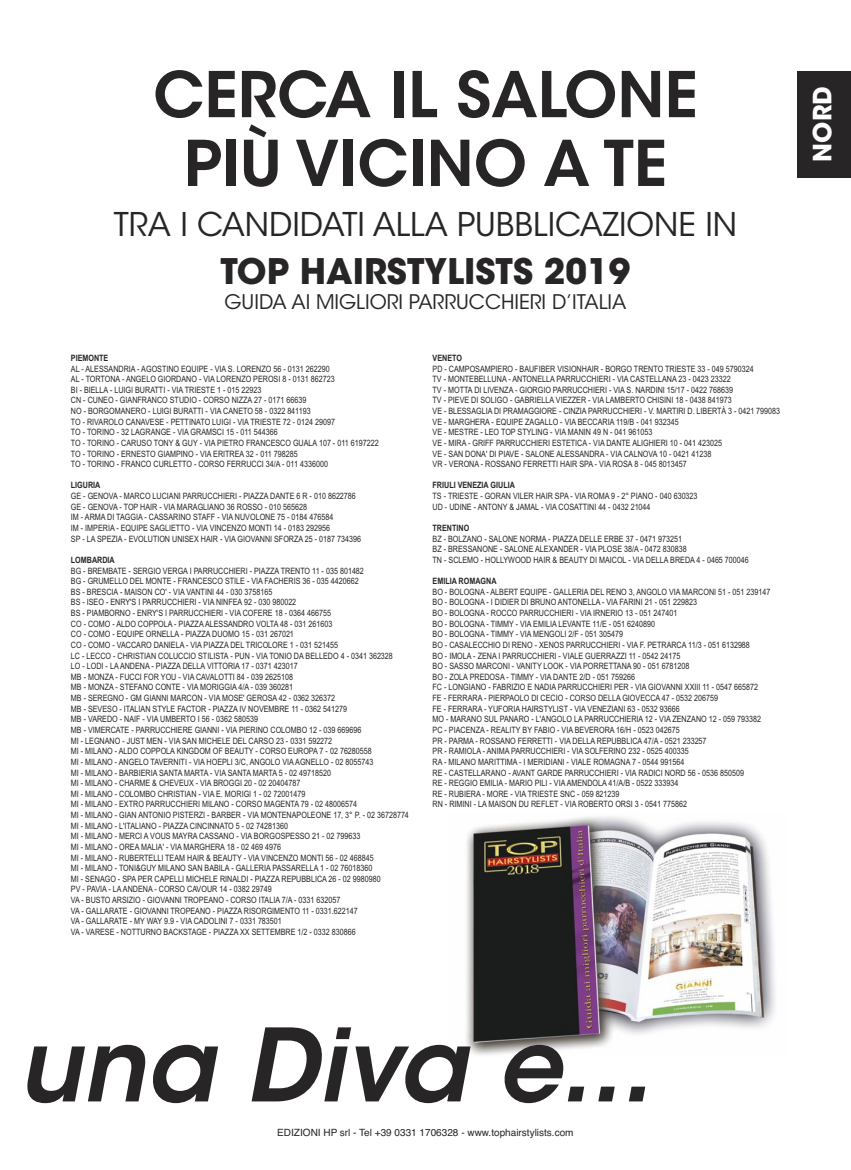
<style>
.page{position:relative;width:851px;height:1170px;background:#fff}
.page>*{position:absolute;margin:0;border:0;box-sizing:border-box;transform-origin:0 0}
.t1{font:italic 600 100px "ITC Avant Garde Std";color:#272526}
.t2{font:600 62.5px/68.8px "ITC Avant Garde Std";color:#272526;text-align:center}
.t3{font:700 35px "ITC Avant Garde Std";color:#272526}
.t4{font:32.5px "ITC Avant Garde Std";color:#272526}
.t5{font:700 25px "ITC Avant Garde Std";color:#fff}
.t6{font:20px "ITC Avant Garde Std";color:#272526}
.t7{font:10px "Helvetica";color:#272526}
.t8{font:8.75px/10.6px "Arial Narrow";color:#272526}
.t9{font:700 8.75px "Arial Narrow";color:#272526}
</style>
<div class="page">
<div style="left:797px;top:71px;width:53px;height:106px;background:#272526"></div>
<img style="left:466px;top:816px;width:309px;height:239px">
<h2 class="t2" style="left:153px;top:61px;width:546px">CERCA IL SALONE<br>PIÙ VICINO A TE</h2>
<h3 class="t4" style="left:114px;top:206px;width:624px">TRA I CANDIDATI ALLA PUBBLICAZIONE IN</h3>
<h3 class="t3" style="left:220px;top:251px;width:411px">TOP HAIRSTYLISTS 2019</h3>
<h3 class="t6" style="left:224px;top:290px;width:403px">GUIDA AI MIGLIORI PARRUCCHIERI D’ITALIA</h3>
<p class="t9" style="left:71px;top:353px;width:39px">PIEMONTE</p>
<p class="t8" style="left:71px;top:363px;width:309px">AL - ALESSANDRIA - AGOSTINO EQUIPE - VIA S. LORENZO 56 - 0131 262290<br>AL - TORTONA - ANGELO GIORDANO - VIA LORENZO PEROSI 8 - 0131 862723<br>BI - BIELLA - LUIGI BURATTI - VIA TRIESTE 1 - 015 22923<br>CN - CUNEO - GIANFRANCO STUDIO - CORSO NIZZA 27 - 0171 66639<br>NO - BORGOMANERO - LUIGI BURATTI - VIA CANETO 58 - 0322 841193<br>TO - RIVAROLO CANAVESE - PETTINATO LUIGI - VIA TRIESTE 72 - 0124 29097<br>TO - TORINO - 32 LAGRANGE - VIA GRAMSCI 15 - 011 544366<br>TO - TORINO - CARUSO TONY &amp; GUY - VIA PIETRO FRANCESCO GUALA 107 - 011 6197222<br>TO - TORINO - ERNESTO GIAMPINO - VIA ERITREA 32 - 011 798285<br>TO - TORINO - FRANCO CURLETTO - CORSO FERRUCCI 34/A - 011 4336000</p>
<p class="t9" style="left:71px;top:480px;width:31px">LIGURIA</p>
<p class="t8" style="left:71px;top:490px;width:292px">GE - GENOVA - MARCO LUCIANI PARRUCCHIERI - PIAZZA DANTE 6 R - 010 8622786<br>GE - GENOVA - TOP HAIR - VIA MARAGLIANO 36 ROSSO - 010 565628<br>IM - ARMA DI TAGGIA - CASSARINO STAFF - VIA NUVOLONE 75 - 0184 476584<br>IM - IMPERIA - EQUIPE SAGLIETTO - VIA VINCENZO MONTI 14 - 0183 292956<br>SP - LA SPEZIA - EVOLUTION UNISEX HAIR - VIA GIOVANNI SFORZA 25 - 0187 734396</p>
<p class="t9" style="left:71px;top:554px;width:45px">LOMBARDIA</p>
<p class="t8" style="left:71px;top:565px;width:339px">BG - BREMBATE - SERGIO VERGA I PARRUCCHIERI - PIAZZA TRENTO 11 - 035 801482<br>BG - GRUMELLO DEL MONTE - FRANCESCO STILE - VIA FACHERIS 36 - 035 4420662<br>BS - BRESCIA - MAISON CO' - VIA VANTINI 44 - 030 3758165<br>BS - ISEO - ENRY'S I PARRUCCHIERI - VIA NINFEA 92 - 030 980022<br>BS - PIAMBORNO - ENRY'S I PARRUCCHIERI - VIA COFERE 18 - 0364 466755<br>CO - COMO - ALDO COPPOLA - PIAZZA ALESSANDRO VOLTA 48 - 031 261603<br>CO - COMO - EQUIPE ORNELLA - PIAZZA DUOMO 15 - 031 267021<br>CO - COMO - VACCARO DANIELA - VIA PIAZZA DEL TRICOLORE 1 - 031 521455<br>LC - LECCO - CHRISTIAN COLUCCIO STILISTA - PUN - VIA TONIO DA BELLEDO 4 - 0341 362328<br>LO - LODI - LA ANDENA - PIAZZA DELLA VITTORIA 17 - 0371 423017<br>MB - MONZA - FUCCI FOR YOU - VIA CAVALOTTI 84 - 039 2625108<br>MB - MONZA - STEFANO CONTE - VIA MORIGGIA 4/A - 039 360281<br>MB - SEREGNO - GM GIANNI MARCON - VIA MOSE' GEROSA 42 - 0362 326372<br>MB - SEVESO - ITALIAN STYLE FACTOR - PIAZZA IV NOVEMBRE 11 - 0362 541279<br>MB - VAREDO - NAIF - VIA UMBERTO I 56 - 0362 580539<br>MB - VIMERCATE - PARRUCCHIERE GIANNI - VIA PIERINO COLOMBO 12 - 039 669696<br>MI - LEGNANO - JUST MEN - VIA SAN MICHELE DEL CARSO 23 - 0331 592272<br>MI - MILANO - ALDO COPPOLA KINGDOM OF BEAUTY - CORSO EUROPA 7 - 02 76280558<br>MI - MILANO - ANGELO TAVERNITI - VIA HOEPLI 3/C, ANGOLO VIA AGNELLO - 02 8055743<br>MI - MILANO - BARBIERIA SANTA MARTA - VIA SANTA MARTA 5 - 02 49718520<br>MI - MILANO - CHARME &amp; CHEVEUX - VIA BROGGI 20 - 02 20404787<br>MI - MILANO - COLOMBO CHRISTIAN - VIA E. MORIGI 1 - 02 72001479<br>MI - MILANO - EXTRO PARRUCCHIERI MILANO - CORSO MAGENTA 79 - 02 48006574<br>MI - MILANO - GIAN ANTONIO PISTERZI - BARBER - VIA MONTENAPOLEONE 17, 3° P. - 02 36728774<br>MI - MILANO - L'ITALIANO - PIAZZA CINCINNATO 5 - 02 74281360<br>MI - MILANO - MERCI A VOUS MAYRA CASSANO - VIA BORGOSPESSO 21 - 02 799633<br>MI - MILANO - OREA MALIA' - VIA MARGHERA 18 - 02 469 4976<br>MI - MILANO - RUBERTELLI TEAM HAIR &amp; BEAUTY - VIA VINCENZO MONTI 56 - 02 468845<br>MI - MILANO - TONI&amp;GUY MILANO SAN BABILA - GALLERIA PASSARELLA 1 - 02 76018360<br>MI - SENAGO - SPA PER CAPELLI MICHELE RINALDI - PIAZZA REPUBBLICA 26 - 02 9980980<br>PV - PAVIA - LA ANDENA - CORSO CAVOUR 14 - 0382 29749<br>VA - BUSTO ARSIZIO - GIOVANNI TROPEANO - CORSO ITALIA 7/A - 0331 632057<br>VA - GALLARATE - GIOVANNI TROPEANO - PIAZZA RISORGIMENTO 11 - 0331.622147<br>VA - GALLARATE - MY WAY 9.9 - VIA CADOLINI 7 - 0331 783501<br>VA - VARESE - NOTTURNO BACKSTAGE - PIAZZA XX SETTEMBRE 1/2 - 0332 830866</p>
<p class="t9" style="left:432px;top:353px;width:31px">VENETO</p>
<p class="t8" style="left:432px;top:363px;width:349px">PD - CAMPOSAMPIERO - BAUFIBER VISIONHAIR - BORGO TRENTO TRIESTE 33 - 049 5790324<br>TV - MONTEBELLUNA - ANTONELLA PARRUCCHIERI - VIA CASTELLANA 23 - 0423 23322<br>TV - MOTTA DI LIVENZA - GIORGIO PARRUCCHIERI - VIA S. NARDINI 15/17 - 0422 768639<br>TV - PIEVE DI SOLIGO - GABRIELLA VIEZZER - VIA LAMBERTO CHISINI 18 - 0438 841973<br>VE - BLESSAGLIA DI PRAMAGGIORE - CINZIA PARRUCCHIERI - V. MARTIRI D. LIBERTÀ 3 - 0421 799083<br>VE - MARGHERA - EQUIPE ZAGALLO - VIA BECCARIA 119/B - 041 932345<br>VE - MESTRE - LEO TOP STYLING - VIA MANIN 49 N - 041 961053<br>VE - MIRA - GRIFF PARRUCCHIERI ESTETICA - VIA DANTE ALIGHIERI 10 - 041 423025<br>VE - SAN DONA' DI PIAVE - SALONE ALESSANDRA - VIA CALNOVA 10 - 0421 41238<br>VR - VERONA - ROSSANO FERRETTI HAIR SPA - VIA ROSA 8 - 045 8013457</p>
<p class="t9" style="left:432px;top:480px;width:84px">FRIULI VENEZIA GIULIA</p>
<p class="t8" style="left:432px;top:490px;width:266px">TS - TRIESTE - GORAN VILER HAIR SPA - VIA ROMA 9 - 2° PIANO - 040 630323<br>UD - UDINE - ANTONY &amp; JAMAL - VIA COSATTINI 44 - 0432 21044</p>
<p class="t9" style="left:432px;top:523px;width:38px">TRENTINO</p>
<p class="t8" style="left:432px;top:533px;width:318px">BZ - BOLZANO - SALONE NORMA - PIAZZA DELLE ERBE 37 - 0471 973251<br>BZ - BRESSANONE - SALONE ALEXANDER - VIA PLOSE 38/A - 0472 830838<br>TN - SCLEMO - HOLLYWOOD HAIR &amp; BEAUTY DI MAICOL - VIA DELLA BREDA 4 - 0465 700046</p>
<p class="t9" style="left:432px;top:576px;width:65px">EMILIA ROMAGNA</p>
<p class="t8" style="left:432px;top:586px;width:339px">BO - BOLOGNA - ALBERT EQUIPE - GALLERIA DEL RENO 3, ANGOLO VIA MARCONI 51 - 051 239147<br>BO - BOLOGNA - I DIDIER DI BRUNO ANTONELLA - VIA FARINI 21 - 051 229823<br>BO - BOLOGNA - ROCCO PARRUCCHIERI - VIA IRNERIO 13 - 051 247401<br>BO - BOLOGNA - TIMMY - VIA EMILIA LEVANTE 11/E - 051 6240890<br>BO - BOLOGNA - TIMMY - VIA MENGOLI 2/F - 051 305479<br>BO - CASALECCHIO DI RENO - XENOS PARRUCCHIERI - VIA F. PETRARCA 11/3 - 051 6132988<br>BO - IMOLA - ZENA I PARRUCCHIERI - VIALE GUERRAZZI 11 - 0542 24175<br>BO - SASSO MARCONI - VANITY LOOK - VIA PORRETTANA 90 - 051 6781208<br>BO - ZOLA PREDOSA - TIMMY - VIA DANTE 2/D - 051 759266<br>FC - LONGIANO - FABRIZIO E NADIA PARRUCCHIERI PER - VIA GIOVANNI XXIII 11 - 0547 665872<br>FE - FERRARA - PIERPAOLO DI CECIO - CORSO DELLA GIOVECCA 47 - 0532 206759<br>FE - FERRARA - YUFORIA HAIRSTYLIST - VIA VENEZIANI 63 - 0532 93666<br>MO - MARANO SUL PANARO - L'ANGOLO LA PARRUCCHIERIA 12 - VIA ZENZANO 12 - 059 793382<br>PC - PIACENZA - REALITY BY FABIO - VIA BEVERORA 16/H - 0523 042675<br>PR - PARMA - ROSSANO FERRETTI - VIA DELLA REPUBBLICA 47/A - 0521 233257<br>PR - RAMIOLA - ANIMA PARRUCCHIERI - VIA SOLFERINO 232 - 0525 400335<br>RA - MILANO MARITTIMA - I MERIDIANI - VIALE ROMAGNA 7 - 0544 991564<br>RE - CASTELLARANO - AVANT GARDE PARRUCCHIERI - VIA RADICI NORD 56 - 0536 850509<br>RE - REGGIO EMILIA - MARIO PILI - VIA AMENDOLA 41/A/B - 0522 333934<br>RE - RUBIERA - MORE - VIA TRIESTE SNC - 059 821239<br>RN - RIMINI - LA MAISON DU REFLET - VIA ROBERTO ORSI 3 - 0541 775862</p>
<h3 class="t5" style="left:807px;top:162px;width:77px;rotate:-90deg">NORD</h3>
<h1 class="t1" style="left:18px;top:1018px;width:634px">una Diva e...</h1>
<p class="t7" style="left:277px;top:1129px;width:298px">EDIZIONI HP srl - Tel +39 0331 1706328 - www.tophairstylists.com</p>
</div>
